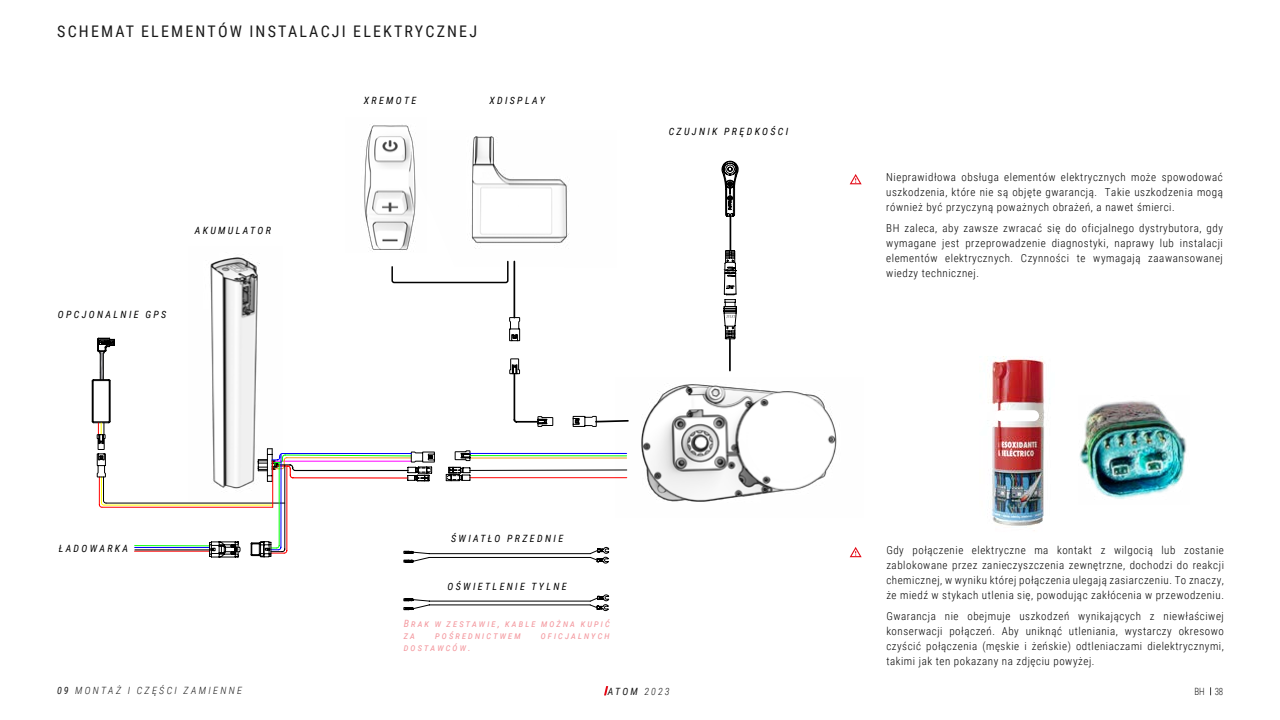
<style>
.page{position:relative;width:1280px;height:720px;background:#fff}
.page>*{position:absolute;margin:0;border:0;box-sizing:border-box;transform-origin:0 0}
.t1{font:16px "Roboto Condensed";letter-spacing:.135em;color:#1a1a1a}
.t2{font:300 11px/15px "Roboto Condensed";letter-spacing:.05em;color:#000;text-align:justify}
.t3{font:italic 10px "Roboto Condensed";letter-spacing:.235em;color:#000}
.t4{font:italic 10px/12px "Roboto Condensed";letter-spacing:.2em;color:#f49ba1}
.t5{font:italic 300 10px "Roboto Condensed";letter-spacing:.235em;color:#1a1a1a}
.t6{font:italic 10px "Roboto Condensed";color:#1a1a1a}
.t7{font:300 10px "Roboto Condensed";color:#1a1a1a;scale:.9 1}
.s1{font-weight:400}
.s2{font-weight:300}
</style>
<div class="page">
<svg style="left:604px;top:686px;width:4px;height:9px"></svg>
<img style="left:1079px;top:400px;width:108px;height:99px">
<svg style="left:850px;top:547px;width:12px;height:10px"></svg>
<img style="left:988px;top:356px;width:56px;height:175px">
<div style="left:995px;top:410px;width:44px;height:11px;background:#fff;border-radius:6px"></div>
<svg style="left:850px;top:174px;width:12px;height:10px"></svg>
<img style="left:471px;top:136px;width:98px;height:113px">
<img style="left:364px;top:125px;width:52px;height:127px">
<img style="left:210px;top:257px;width:50px;height:191px">
<hr style="left:106px;top:503px;width:179px;height:1px;background:#000">
<hr style="left:104px;top:505px;width:169px;height:1px;background:#ff0">
<hr style="left:102px;top:507px;width:171px;height:1px;background:#f00">
<svg style="left:92px;top:338px;width:23px;height:170px"></svg>
<svg style="left:721px;top:161px;width:18px;height:179px"></svg>
<hr style="left:729px;top:339px;width:2px;height:32px;background:#000">
<hr style="left:730px;top:216px;width:1px;height:34px;background:#000">
<svg style="left:134px;top:448px;width:481px;height:163px"></svg>
<svg style="left:391px;top:260px;width:224px;height:167px"></svg>
<img style="left:615px;top:384px;width:222px;height:118px">
<h1 class="t1" style="left:57px;top:20px;width:421px">SCHEMAT ELEMENTÓW INSTALACJI ELEKTRYCZNEJ</h1>
<p class="t3" style="left:195px;top:223px;width:78px">AKUMULATOR</p>
<p class="t3" style="left:58px;top:308px;width:110px">OPCJONALNIE GPS</p>
<p class="t3" style="left:59px;top:542px;width:71px">ŁADOWARKA</p>
<p class="t3" style="left:364px;top:94px;width:54px">XREMOTE</p>
<p class="t3" style="left:489px;top:94px;width:57px">XDISPLAY</p>
<p class="t3" style="left:669px;top:124px;width:121px">CZUJNIK PRĘDKOŚCI</p>
<p class="t3" style="left:451px;top:531px;width:114px">ŚWIATŁO PRZEDNIE</p>
<p class="t3" style="left:448px;top:580px;width:121px">OŚWIETLENIE TYLNE</p>
<p class="t4" style="left:404px;top:617px;width:208px">Brak w zestawie, kable można kupić za</p>
<p class="t4" style="left:435px;top:629px;width:87px">pośrednictwem</p>
<p class="t4" style="left:541px;top:629px;width:70px">oficjalnych</p>
<p class="t4" style="left:404px;top:641px;width:68px">dostawców.</p>
<p class="t2" style="left:886px;top:170px;width:338px">Nieprawidłowa obsługa elementów elektrycznych może spowodować uszkodzenia, które nie są objęte gwarancją. Takie uszkodzenia mogą również być przyczyną poważnych obrażeń, a nawet śmierci.</p>
<p class="t2" style="left:886px;top:220px;width:338px">BH zaleca, aby zawsze zwracać się do oficjalnego dystrybutora, gdy wymagane jest przeprowadzenie diagnostyki, naprawy lub instalacji elementów elektrycznych. Czynności te wymagają zaawansowanej wiedzy technicznej.</p>
<p class="t2" style="left:886px;top:542px;width:339px">Gdy połączenie elektryczne ma kontakt z wilgocią lub zostanie zablokowane przez zanieczyszczenia zewnętrzne, dochodzi do reakcji chemicznej, w wyniku której połączenia ulegają zasiarczeniu. To znaczy, że miedź w stykach utlenia się, powodując zakłócenia w przewodzeniu.</p>
<p class="t2" style="left:886px;top:608px;width:339px">Gwarancja nie obejmuje uszkodzeń wynikających z niewłaściwej konserwacji połączeń. Aby uniknąć utleniania, wystarczy okresowo czyścić połączenia (męskie i żeńskie) odtleniaczami dielektrycznymi, takimi jak ten pokazany na zdjęciu powyżej.</p>
<p class="t5" style="left:57px;top:684px;width:187px"><span class="s1">09</span> MONTAŻ I CZĘŚCI ZAMIENNE</p>
<p class="t6" style="left:608px;top:685px;width:63px">ATOM <span class="s2">2023</span></p>
<p class="t7" style="left:1194px;top:685px;width:34px">BH 38</p>
</div>
